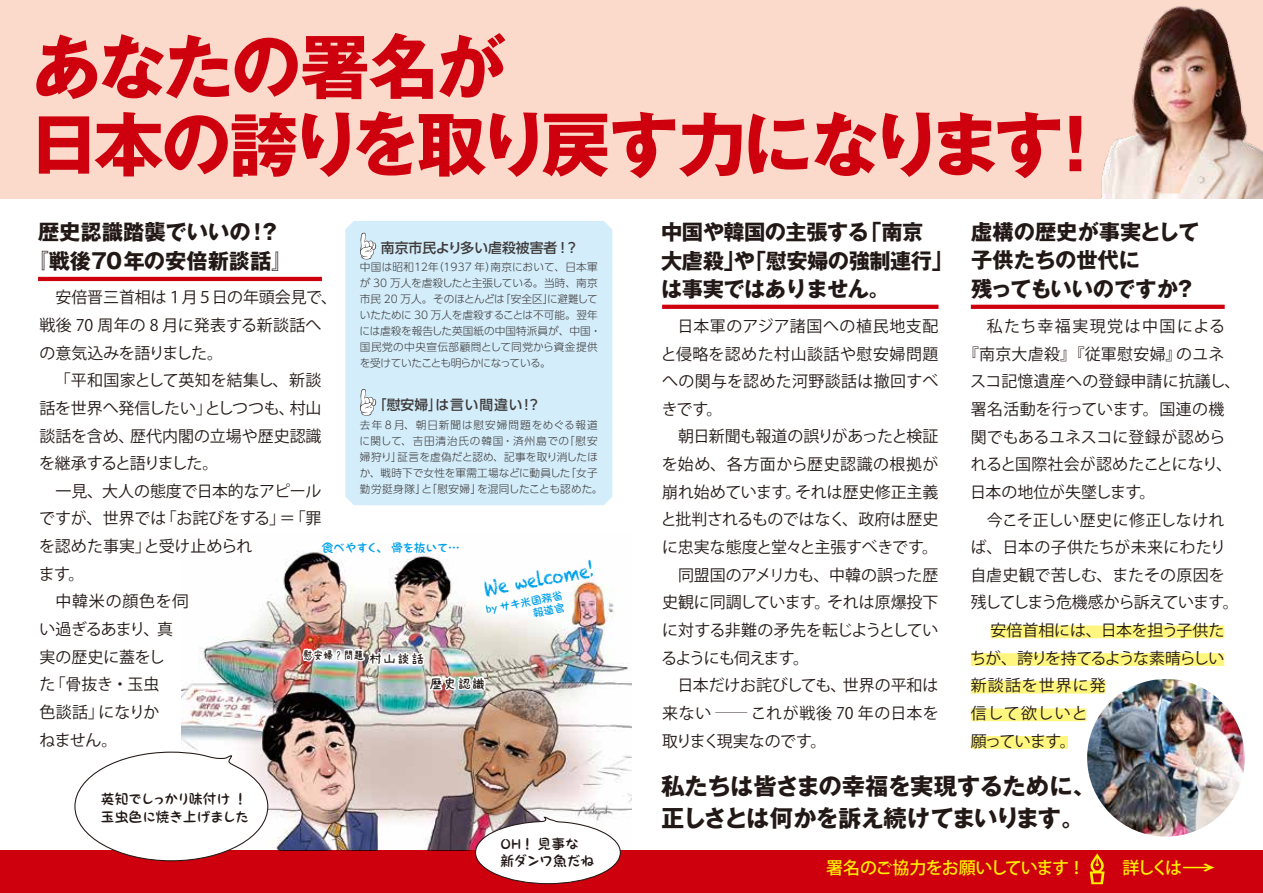
<style>
.page{position:relative;width:1263px;height:893px;background:#fff}
.page>*{position:absolute;margin:0;border:0;box-sizing:border-box;transform-origin:0 0}
.t1{font:700 70.2px/77.6px "Gothic MB101 Pro";letter-spacing:-.06em;color:#cf000e}
.t2{font:700 23.4px/32px "Gothic MB101 Pro";letter-spacing:-.03em;color:#221815}
.t3{font:700 21.3px/28.7px "Gothic MB101 Pro";color:#221815;text-align:center}
.t4{font:700 21.3px/28.7px "Gothic MB101 Pro";letter-spacing:-.025em;color:#221815}
.t5{font:19.95px "Chalkduster";color:#00a0e9;scale:.77 1}
.t6{font:500 16.95px "Koz Go Pro";letter-spacing:-.05em;color:#fff100}
.t7{font:500 16.95px "Koz Go Pro";letter-spacing:-.07em;color:#fff100}
.t8{font:15.9px/27.6px "Koz Go Pro";color:#241a17;text-align:justify}
.t9{font:15.9px "Koz Go Pro";letter-spacing:-.02em;color:#241a17}
.t10{font:15.9px "Koz Go Pro";letter-spacing:.045em;color:#241a17}
.t11{font:15.9px "Koz Go Pro";letter-spacing:-.065em;color:#241a17}
.t12{font:15.9px "Koz Go Pro";letter-spacing:-.025em;color:#241a17}
.t13{font:15.9px "Koz Go Pro";letter-spacing:.02em;color:#241a17}
.t14{font:15.9px "Koz Go Pro";letter-spacing:-.08em;color:#241a17}
.t15{font:15.9px "Koz Go Pro";letter-spacing:-.035em;color:#241a17}
.t16{font:15.9px "Koz Go Pro";letter-spacing:.035em;color:#241a17}
.t17{font:15.9px "Koz Go Pro";letter-spacing:.025em;color:#241a17}
.t18{font:15.9px "Koz Go Pro";letter-spacing:.095em;color:#241a17}
.t19{font:15.9px "Koz Go Pro";letter-spacing:-.03em;color:#241a17}
.t20{font:15.9px "Koz Go Pro";letter-spacing:-.07em;color:#241a17}
.t21{font:15.9px "Koz Go Pro";letter-spacing:-.055em;color:#241a17}
.t22{font:15.9px "Koz Go Pro";letter-spacing:.075em;color:#241a17}
.t23{font:15.9px "Koz Go Pro";letter-spacing:.05em;color:#241a17}
.t24{font:14.1px "AP Japanesefont";color:#221815}
.t25{font:700 13.8px/17px "Ro Pokkru Std";letter-spacing:-.025em;color:#221815}
.t26{font:500 13.8px "UD Shin Go Pro";color:#3e3a39}
.t27{font:500 13.8px "UD Shin Go Pro";letter-spacing:.065em;color:#3e3a39}
.t28{font:12.75px "AP Japanesefont";color:#221815;scale:.8 1}
.t29{font:700 11.7px "Ro Pokkru Std";letter-spacing:-.025em;color:#00a0e9}
.t30{font:300 10.65px/15.9px "UD Shin Go Pro";letter-spacing:.005em;color:#3e3a39}
.t31{font:700 10.65px/11.7px "Ro Pokkru Std";color:#00a0e9;text-align:right}
.s1{font-size:11.1px}
.s2{font-size:14.1px}
</style>
<div class="page">
<div style="left:0;top:850px;width:1263px;height:43px;background:#cf000e"></div>
<div style="left:0;top:0;width:1263px;height:199px;background:#fbdacb"></div>
<img style="left:1101px;top:6px;width:162px;height:193px">
<svg style="left:1090px;top:853px;width:14px;height:31px"></svg>
<div style="left:990px;top:625px;width:234px;height:13px;background:#fff67f"></div>
<div style="left:971px;top:653px;width:253px;height:13px;background:#fff67f"></div>
<div style="left:971px;top:681px;width:135px;height:12px;background:#fff67f"></div>
<div style="left:971px;top:708px;width:115px;height:13px;background:#fff67f"></div>
<div style="left:971px;top:736px;width:97px;height:13px;background:#fff67f"></div>
<hr style="left:38px;top:277px;width:284px;height:4px;background:#cf000e">
<svg style="left:662px;top:305px;width:276px;height:4px"></svg>
<svg style="left:971px;top:305px;width:254px;height:4px"></svg>
<img style="left:1087px;top:679px;width:158px;height:158px;border-radius:79px">
<div style="left:345px;top:221px;width:267px;height:284px;background:#d3edfb"></div>
<img style="left:181px;top:550px;width:450px;height:300px">
<svg style="left:474px;top:816px;width:147px;height:69px"></svg>
<img style="left:301px;top:629px;width:187px;height:78px">
<svg style="left:74px;top:752px;width:195px;height:110px"></svg>
<svg style="left:359px;top:232px;width:17px;height:28px"></svg>
<svg style="left:359px;top:389px;width:17px;height:27px"></svg>
<h1 class="t1" style="left:29px;top:20px;width:1083px">あなたの署名が<br>日本の誇りを取り戻す力になります！</h1>
<h3 class="t3" style="left:27px;top:215px;width:267px">歴史認識踏襲でいいの！？『戦後70年の安倍新談話』</h3>
<h3 class="t3" style="left:971px;top:215px;width:230px;text-align:left">虚構の歴史が事実として子供たちの世代に<br>残ってもいいのですか？</h3>
<h3 class="t4" style="left:661px;top:215px;width:293px">中国や韓国の主張する「南京<br>大虐殺」や「慰安婦の強制連行」は事実ではありません。</h3>
<p class="t26" style="left:360px;top:237px;width:217px">　 南京市民より多い虐殺被害者！?</p>
<p class="t30" style="left:360px;top:259px;width:243px">中国は昭和１２年（1937 年）南京において、日本軍が 30 万人を虐殺したと主張している。当時、南京市民 20 万人。そのほとんどは「安全区」に避難していたために 30 万人を虐殺することは不可能。翌年には虐殺を報告した英国紙の中国特派員が、中国・国民党の中央宣伝部顧問として同党から資金提供を受けていたことも明らかになっている。</p>
<p class="t27" style="left:360px;top:394px;width:179px">　 「慰安婦」は言い間違い!?</p>
<p class="t30" style="left:360px;top:416px;width:244px">去年 8 月、朝日新聞は慰安婦問題をめぐる報道に関して、吉田清治氏の韓国・済州島での「慰安婦狩り」証言を虚偽だと認め、記事を取り消したほか、戦時下で女性を軍需工場などに動員した「女子勤労挺身隊」と「慰安婦」を混同したことも認めた。</p>
<p class="t8" style="left:40px;top:284px;width:299px;text-align:left;text-indent:16px">安倍晋三首相は１月５日の年頭会見で、戦後 70 周年の 8 月に発表する新談話への意気込みを語りました。</p>
<p class="t8" style="left:39px;top:367px;width:284px;text-indent:16px">「平和国家として英知を結集し、新談話を世界へ発信したい」としつつも、村山談話を含め、歴代内閣の立場や歴史認識を継承すると語りました。</p>
<p class="t8" style="left:56px;top:478px;width:268px">一見、大人の態度で日本的なアピール</p>
<p class="t8" style="left:39px;top:505px;width:284px">ですが、世界では「お詫びをする」＝「罪</p>
<p class="t8" style="left:39px;top:533px;width:215px">を認めた事実」と受け止められ</p>
<p class="t8" style="left:39px;top:560px;width:47px">ます。</p>
<p class="t23" style="left:55px;top:591px;width:134px">中韓米の顔色を伺</p>
<p class="t21" style="left:40px;top:619px;width:135px">い過ぎるあまり、真</p>
<p class="t8" style="left:40px;top:643px;width:127px">実の歴史に蓋をし</p>
<p class="t8" style="left:40px;top:671px;width:121px">た「骨抜き・玉虫</p>
<p class="t8" style="left:40px;top:699px;width:122px">色談話」になりか</p>
<p class="t8" style="left:40px;top:726px;width:79px">ねません。</p>
<p class="t8" style="left:661px;top:313px;width:279px;text-indent:17px">日本軍のアジア諸国への植民地支配と侵略を認めた村山談話や慰安婦問題への関与を認めた河野談話は撤回すべきです。</p>
<p class="t15" style="left:678px;top:426px;width:262px">朝日新聞も報道の誤りがあったと検証</p>
<p class="t16" style="left:662px;top:454px;width:278px">を始め、各方面から歴史認識の根拠が</p>
<p class="t8" style="left:662px;top:478px;width:278px">崩れ始めています。それは歴史修正主義</p>
<p class="t12" style="left:661px;top:509px;width:279px">と批判されるものではなく、政府は歴史</p>
<p class="t8" style="left:662px;top:534px;width:278px">に忠実な態度と堂々と主張すべきです。</p>
<p class="t9" style="left:678px;top:564px;width:262px">同盟国のアメリカも、中韓の誤った歴</p>
<p class="t8" style="left:662px;top:589px;width:278px">史観に同調しています。それは原爆投下</p>
<p class="t9" style="left:662px;top:620px;width:278px">に対する非難の矛先を転じようとしてい</p>
<p class="t20" style="left:661px;top:647px;width:149px">るようにも伺えます。</p>
<p class="t8" style="left:677px;top:672px;width:263px">日本だけお詫びしても、世界の平和は</p>
<p class="t10" style="left:662px;top:703px;width:278px">来ない <span class="s1">―</span>これが戦後 70 年の日本を</p>
<p class="t19" style="left:662px;top:731px;width:166px">取りまく現実なのです。</p>
<p class="t18" style="left:987px;top:316px;width:240px">私たち幸福実現党は中国による</p>
<p class="t13" style="left:963px;top:344px;width:263px">『南京大虐殺』『従軍慰安婦』のユネ</p>
<p class="t8" style="left:970px;top:368px;width:272px">スコ記憶遺産への登録申請に抗議し、</p>
<p class="t8" style="left:971px;top:396px;width:255px">署名活動を行っています。国連の機</p>
<p class="t8" style="left:971px;top:423px;width:256px">関でもあるユネスコに登録が認めら</p>
<p class="t8" style="left:971px;top:451px;width:263px">れると国際社会が認めたことになり、</p>
<p class="t8" style="left:970px;top:479px;width:187px">日本の地位が失墜します。</p>
<p class="t8" style="left:987px;top:506px;width:239px">今こそ正しい歴史に修正しなけれ</p>
<p class="t17" style="left:971px;top:537px;width:257px">ば、日本の子供たちが未来にわたり</p>
<p class="t8" style="left:970px;top:562px;width:256px">自虐史観で苦しむ、またその原因を</p>
<p class="t11" style="left:971px;top:592px;width:269px">残してしまう危機感から訴えています。</p>
<p class="t8" style="left:990px;top:617px;width:235px">安倍首相には、日本を担う子供た</p>
<p class="t14" style="left:970px;top:648px;width:256px">ちが、誇りを持てるような素晴らしい</p>
<p class="t22" style="left:971px;top:675px;width:137px">新談話を世界に発</p>
<p class="t10" style="left:971px;top:703px;width:118px">信して欲しいと</p>
<p class="t8" style="left:971px;top:727px;width:106px">願っています。</p>
<p class="t29" style="left:322px;top:539px;width:139px">食べやすく、骨を抜いて…</p>
<p class="t5" style="left:482px;top:577px;width:146px;rotate:-10deg">We welcome!</p>
<p class="t31" style="left:485px;top:603px;width:79px;rotate:-10deg">by サキ米国務省報道官</p>
<p class="t28" style="left:303px;top:649px;width:154px">慰安婦 ? 問題<span class="s2">村山談話</span></p>
<p class="t24" style="left:429px;top:677px;width:58px">歴史認識</p>
<p class="t25" style="left:101px;top:790px;width:150px">英知でしっかり味付け！玉虫色に焼き上げました</p>
<p class="t25" style="left:500px;top:835px;width:95px">OH！見事な新ダンワ魚だね</p>
<h2 class="t2" style="left:661px;top:767px;width:436px">私たちは皆さまの幸福を実現するために、正しさとは何かを訴え続けてまいります。</h2>
<p class="t6" style="left:826px;top:857px;width:260px">署名のご協力をお願いしています！</p>
<p class="t7" style="left:1122px;top:857px;width:95px">詳しくは→</p>
</div>
